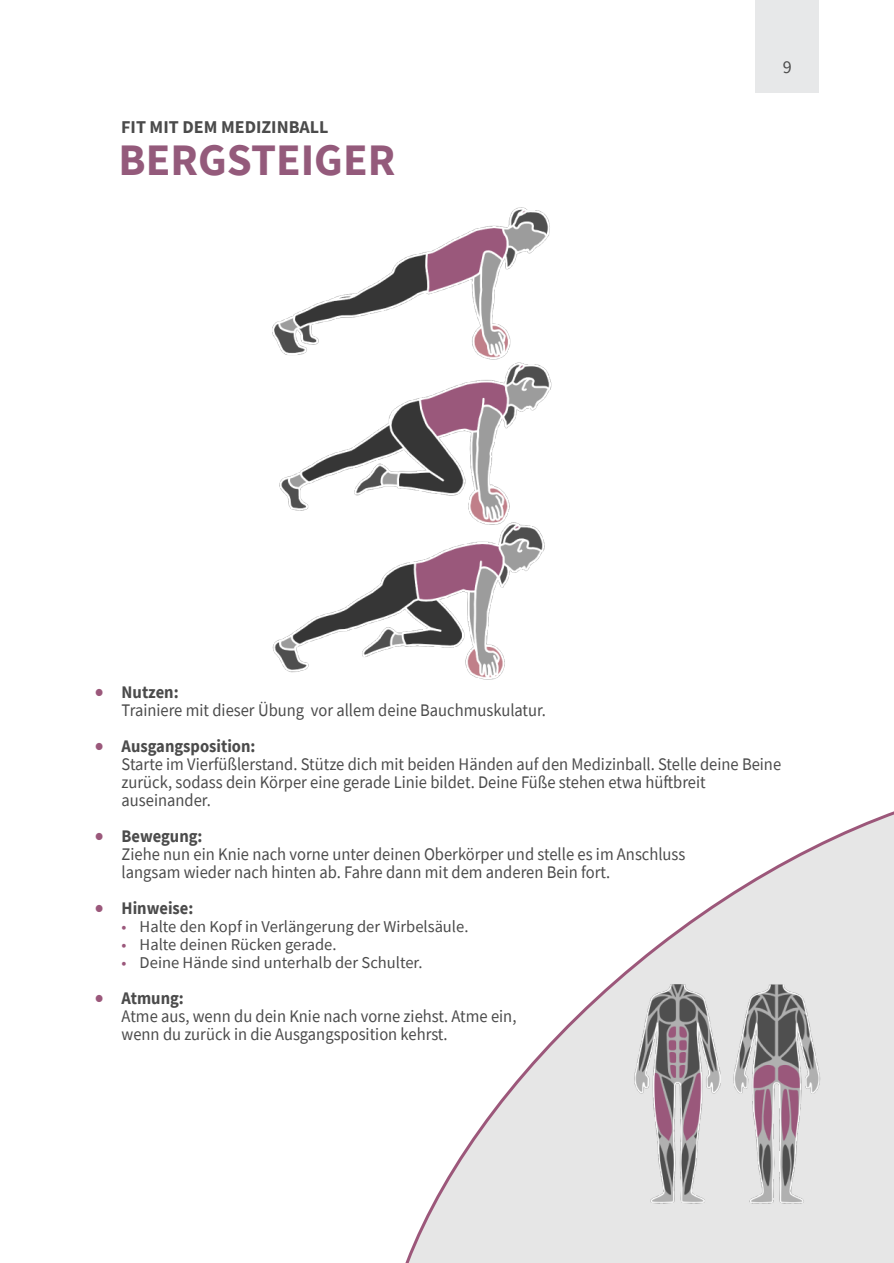
<style>
.page{position:relative;width:894px;height:1263px;background:#fff}
.page>*{position:absolute;margin:0;border:0;box-sizing:border-box;transform-origin:0 0}
.t1{font:700 45px "Source Sans Pro";color:#945a7b}
.t2{font:700 18px "Source Sans Pro";color:#4b4b4b}
.t3{font:18px "Source Sans Pro";color:#4b4b4b}
.t4{font:17.7px/18px "Source Sans Pro";color:#4b4b4b;scale:.93 1}
.t5{font:700 17.7px "Source Sans Pro";color:#4b4b4b;scale:.93 1}
.t6{font:16.5px "Source Sans Pro";color:#4b4b4b}
.s1{font-family:"Lucida Grande";font-weight:700;color:#9b587b}
.s2{font-weight:700}
.s3{font-family:"Lucida Grande";color:#9b587b}
.s4{color:#9b587b}
</style>
<div class="page">
<img style="left:272px;top:564px;width:260px;height:116px">
<img style="left:272px;top:207px;width:280px;height:357px">
<svg style="left:405px;top:811px;width:488px;height:452px"></svg>
<img style="left:597px;top:962px;width:296px;height:259px">
<div style="left:755px;top:0;width:63px;height:92px;background:#e7e8e9"></div>
<p class="t2" style="left:121px;top:114px;width:209px">FIT MIT DEM MEDIZINBALL</p>
<h1 class="t1" style="left:118px;top:129px;width:278px">BERGSTEIGER</h1>
<p class="t3" style="left:782px;top:56px;width:10px">9</p>
<p class="t4" style="left:122px;top:683px;width:457px;text-indent:-27px"><span class="s1">●</span> <span class="s2">Nutzen:<br></span>Trainiere mit dieser Übung vor allem deine Bauchmuskulatur.</p>
<p class="t4" style="left:122px;top:737px;width:710px;text-indent:-27px"><span class="s1">●</span> <span class="s2">Ausgangsposition:<br></span>Starte im Vierfüßlerstand. Stütze dich mit beiden Händen auf den Medizinball. Stelle deine Beine zurück, sodass dein Körper eine gerade Linie bildet. Deine Füße stehen etwa hüftbreit auseinander.</p>
<p class="t4" style="left:122px;top:827px;width:607px;text-indent:-27px"><span class="s1">●</span> <span class="s2">Bewegung:<br></span>Ziehe nun ein Knie nach vorne unter deinen Oberkörper und stelle es im Anschluss langsam wieder nach hinten ab. Fahre dann mit dem anderen Bein fort.</p>
<p class="t5" style="left:95px;top:896px;width:108px"><span class="s3">●</span> Hinweise:</p>
<p class="t6" style="left:122px;top:916px;width:348px"><span class="s4">•</span> Halte den Kopf in Verlängerung der Wirbelsäule.</p>
<p class="t6" style="left:122px;top:934px;width:216px"><span class="s4">•</span> Halte deinen Rücken gerade.</p>
<p class="t6" style="left:122px;top:952px;width:302px"><span class="s4">•</span> Deine Hände sind unterhalb der Schulter.</p>
<p class="t4" style="left:122px;top:989px;width:426px;text-indent:-27px"><span class="s1">●</span> <span class="s2">Atmung:<br></span>Atme aus, wenn du dein Knie nach vorne ziehst. Atme ein, wenn du zurück in die Ausgangsposition kehrst.</p>
</div>
